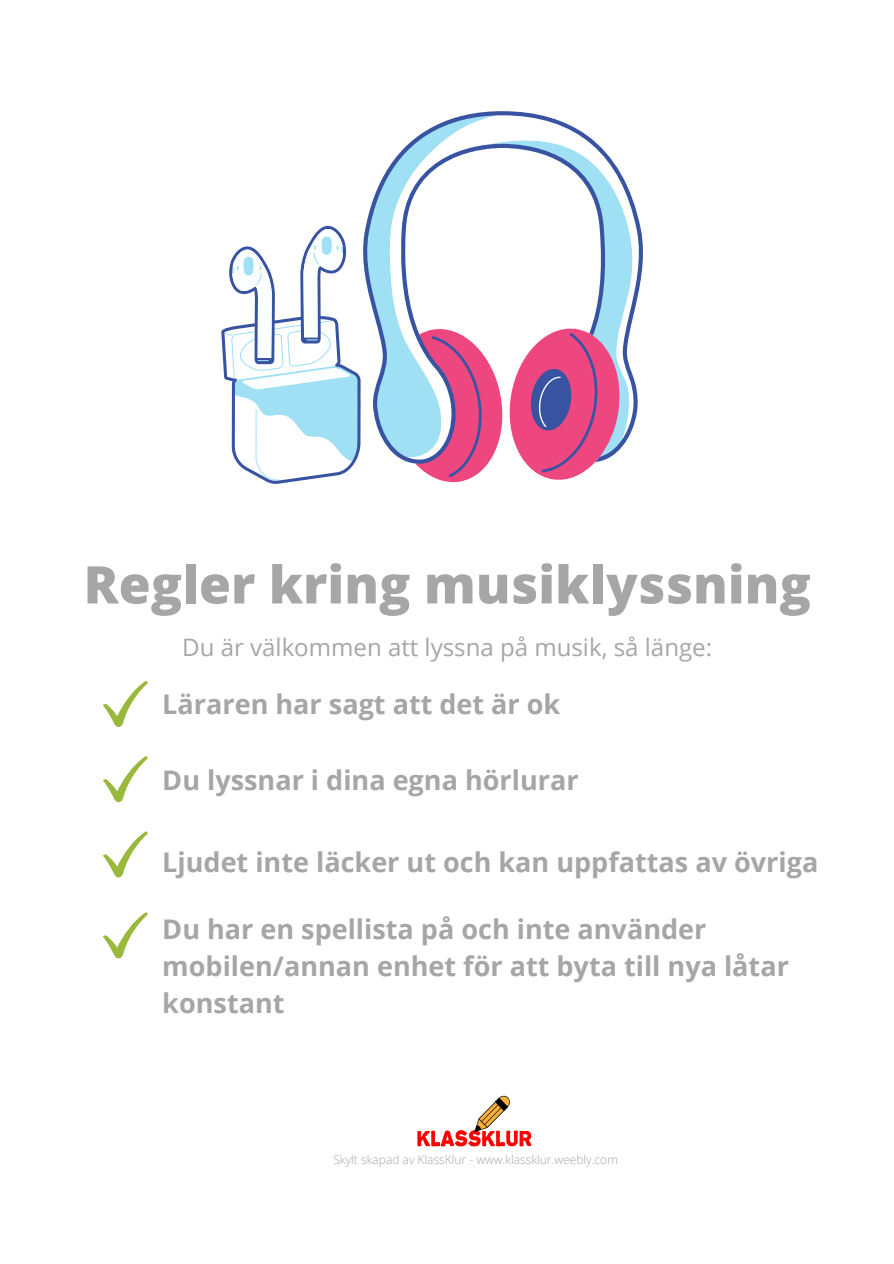
<style>
.page{position:relative;width:894px;height:1264px;background:#fff}
.page>*{position:absolute;margin:0;border:0;box-sizing:border-box;transform-origin:0 0}
.t1{font:800 51.9px "Open Sans";color:#a6a6a6}
.t2{font:700 27px/37.2px "Open Sans";color:#a6a6a6}
.t3{font:24px "Open Sans";color:#a6a6a6}
.t4{font:300 12px "Open Sans";color:#a6a6a6}
</style>
<div class="page">
<svg style="left:221px;top:226px;width:139px;height:258px"></svg>
<svg style="left:363px;top:111px;width:279px;height:353px"></svg>
<svg style="left:415px;top:324px;width:208px;height:159px"></svg>
<svg style="left:103px;top:680px;width:45px;height:46px"></svg>
<svg style="left:103px;top:756px;width:45px;height:46px"></svg>
<svg style="left:103px;top:831px;width:45px;height:46px"></svg>
<svg style="left:103px;top:912px;width:45px;height:46px"></svg>
<img style="left:417px;top:1095px;width:115px;height:52px">
<h1 class="t1" style="left:83px;top:548px;width:728px">Regler kring musiklyssning</h1>
<p class="t3" style="left:182px;top:630px;width:531px">Du är välkommen att lyssna på musik, så länge:</p>
<p class="t2" style="left:162px;top:685px;width:399px">Läraren har sagt att det är ok</p>
<p class="t2" style="left:162px;top:760px;width:418px">Du lyssnar i dina egna hörlurar</p>
<p class="t2" style="left:162px;top:842px;width:657px">Ljudet inte läcker ut och kan uppfattas av övriga</p>
<p class="t2" style="left:162px;top:909px;width:628px">Du har en spellista på och inte använder mobilen/annan enhet för att byta till nya låtar konstant</p>
<p class="t4" style="left:333px;top:1151px;width:286px">Skylt skapad av KlassKlur - www.klassklur.weebly.com</p>
</div>
